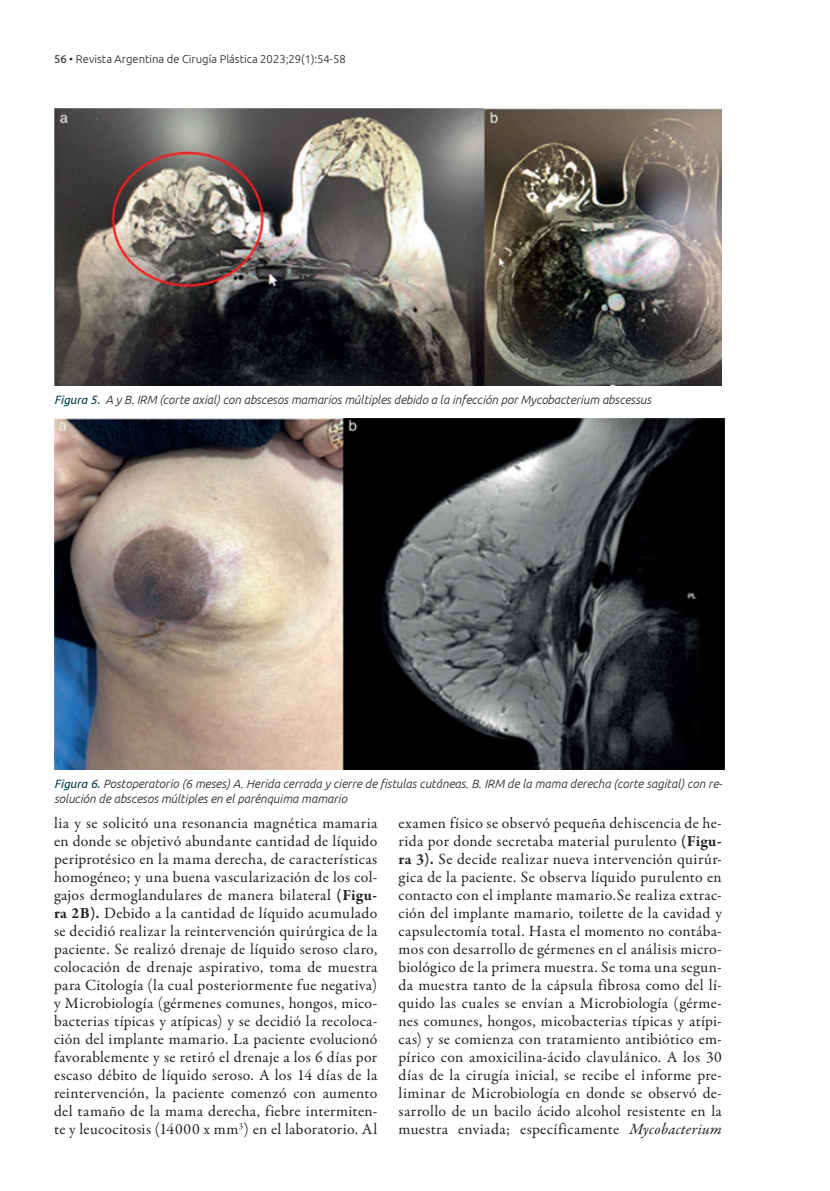
<style>
.page{position:relative;width:830px;height:1191px;background:#fff}
.page>*{position:absolute;margin:0;border:0;box-sizing:border-box;transform-origin:0 0}
.t1{font:15.75px/18px "Garamond Premr Pro";letter-spacing:.02em;color:#231f20;text-align:justify}
.t2{font:italic 300 12px/14.4px "Ubuntu";color:#231f20}
.t3{font:300 11.25px "Ubuntu";color:#231f20}
.s1{font-weight:400}
.s2{font-weight:400;color:#023d4a}
.s3{font-weight:700}
.s4{font-style:italic}
</style>
<div class="page">
<img style="left:54px;top:108px;width:667px;height:277px">
<img style="left:54px;top:419px;width:669px;height:351px">
<p class="t3" style="left:54px;top:52px;width:293px"><span class="s1">56</span> • Revista Argentina de Cirugía Plástica 2023;29(1):54-58</p>
<p class="t2" style="left:54px;top:392px;width:598px"><span class="s2">Figura 5.</span> A y B. IRM (corte axial) con abscesos mamarios múltiples debido a la infección por Mycobacterium abscessus</p>
<p class="t2" style="left:54px;top:776px;width:669px"><span class="s2">Figura 6.</span> Postoperatorio (6 meses) A. Herida cerrada y cierre de fistulas cutáneas. B. IRM de la mama derecha (corte sagital) con re&shy;solución de abscesos múltiples en el parénquima mamario</p>
<p class="t1" style="left:54px;top:814px;width:324px">lia y se solicitó una resonancia magnética mamaria en donde se objetivó abundante cantidad de líquido periprotésico en la mama derecha, de características homogéneo; y una buena vascularización de los col&shy;gajos dermoglandulares de manera bilateral <span class="s3">(Figu&shy;ra 2B).</span> Debido a la cantidad de líquido acumulado se decidió realizar la reintervención quirúrgica de la paciente. Se realizó drenaje de líquido seroso claro, colocación de drenaje aspirativo, toma de muestra para Citología (la cual posteriormente fue negativa) y Microbiología (gérmenes comunes, hongos, mico&shy;bacterias típicas y atípicas) y se decidió la recoloca&shy;ción del implante mamario. La paciente evolucionó favorablemente y se retiró el drenaje a los 6 días por escaso débito de líquido seroso. A los 14 días de la reintervención, la paciente comenzó con aumento del tamaño de la mama derecha, fiebre intermiten&shy;te y leucocitosis (14000 x mm<sup>3</sup>) en el laboratorio. Al</p>
<p class="t1" style="left:398px;top:814px;width:324px">examen físico se observó pequeña dehiscencia de he&shy;rida por donde secretaba material purulento <span class="s3">(Figu&shy;ra 3).</span> Se decide realizar nueva intervención quirúr&shy;gica de la paciente. Se observa líquido purulento en contacto con el implante mamario.Se realiza extrac&shy;ción del implante mamario, toilette de la cavidad y capsulectomía total. Hasta el momento no contába&shy;mos con desarrollo de gérmenes en el análisis micro&shy;biológico de la primera muestra. Se toma una segun&shy;da muestra tanto de la cápsula fibrosa como del lí&shy;quido las cuales se envían a Microbiología (gérme&shy;nes comunes, hongos, micobacterias típicas y atípi&shy;cas) y se comienza con tratamiento antibiótico em&shy;pírico con amoxicilina-ácido clavulánico. A los 30 días de la cirugía inicial, se recibe el informe pre&shy;liminar de Microbiología en donde se observó de&shy;sarrollo de un bacilo ácido alcohol resistente en la muestra enviada; específicamente <span class="s4">Mycobacterium</span></p>
</div>
